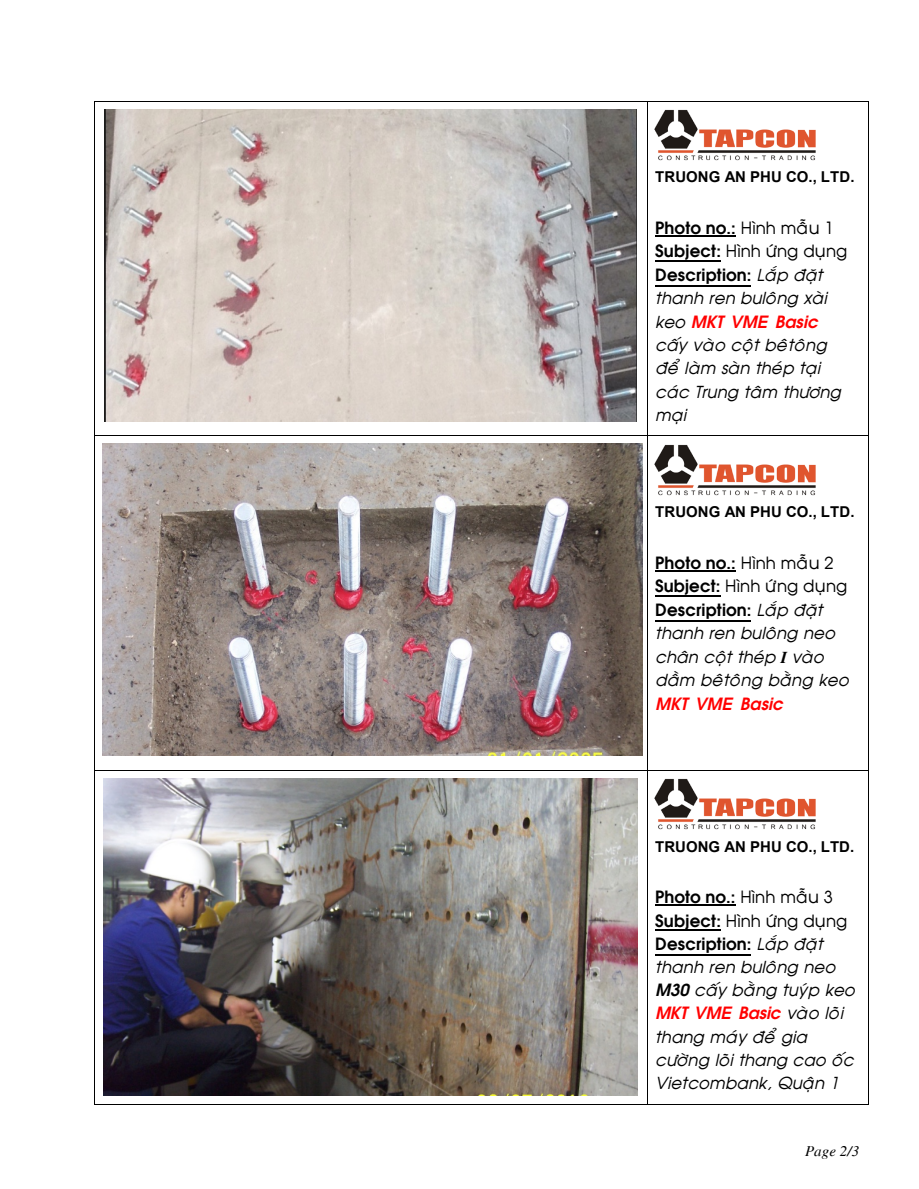
<style>
.page{position:relative;width:919px;height:1189px;background:#fff}
.page>*{position:absolute;margin:0;border:0;box-sizing:border-box;transform-origin:0 0}
.t1{font:16.5px/23.4px "VNI Avo Italic";letter-spacing:-.005em;color:#000}
.t2{font:700 15px "Arial";color:#000}
.t3{font:15px "VNI Times Italic";color:#000}
.s1{font-family:"VNI Avo Bold"}
.s2{font-family:"VNI Avo"}
.s3{font-family:"VNI Avo Bold Italic";color:#f00}
.s4{font-family:"VNI Times Bold Italic"}
.s5{font-family:"VNI Avo Bold Italic"}
</style>
<div class="page">
<img style="left:104px;top:109px;width:532px;height:312px">
<hr style="left:655px;top:235px;width:80px;height:2px;background:#000">
<hr style="left:655px;top:260px;width:65px;height:2px;background:#000">
<hr style="left:655px;top:285px;width:95px;height:2px;background:#000">
<hr style="left:94px;top:101px;width:552px;height:1px;background:#000">
<hr style="left:647px;top:101px;width:221px;height:1px;background:#000">
<hr style="left:94px;top:101px;width:1px;height:334px;background:#000">
<hr style="left:646px;top:101px;width:1px;height:334px;background:#000">
<hr style="left:868px;top:101px;width:1px;height:334px;background:#000">
<img style="left:102px;top:444px;width:540px;height:311px">
<hr style="left:655px;top:570px;width:80px;height:1px;background:#000">
<hr style="left:655px;top:595px;width:65px;height:1px;background:#000">
<hr style="left:655px;top:620px;width:95px;height:1px;background:#000">
<hr style="left:94px;top:435px;width:552px;height:1px;background:#000">
<hr style="left:647px;top:435px;width:221px;height:1px;background:#000">
<hr style="left:94px;top:436px;width:1px;height:333px;background:#000">
<hr style="left:646px;top:436px;width:1px;height:333px;background:#000">
<hr style="left:868px;top:436px;width:1px;height:333px;background:#000">
<img style="left:103px;top:778px;width:534px;height:317px">
<hr style="left:655px;top:904px;width:80px;height:2px;background:#000">
<hr style="left:655px;top:929px;width:65px;height:1px;background:#000">
<hr style="left:655px;top:954px;width:95px;height:1px;background:#000">
<hr style="left:94px;top:769px;width:552px;height:1px;background:#000">
<hr style="left:647px;top:769px;width:221px;height:1px;background:#000">
<hr style="left:94px;top:770px;width:1px;height:334px;background:#000">
<hr style="left:94px;top:1104px;width:552px;height:1px;background:#000">
<hr style="left:646px;top:770px;width:1px;height:334px;background:#000">
<hr style="left:647px;top:1104px;width:221px;height:1px;background:#000">
<hr style="left:868px;top:770px;width:1px;height:334px;background:#000">
<img style="left:654px;top:109px;width:162px;height:52px">
<img style="left:654px;top:444px;width:162px;height:52px">
<img style="left:654px;top:778px;width:162px;height:52px">
<p class="t2" style="left:655px;top:166px;width:201px">TRUONG AN PHU CO., LTD.</p>
<p class="t1" style="left:655px;top:215px;width:194px"><span class="s1">Photo no.:</span> <span class="s2">Hình maãu 1<br></span><span class="s1">Subject:</span> <span class="s2">Hình öùng duïng<br></span><span class="s1">Description:</span> Laép ñaët thanh ren buloâng xaøi keo <span class="s3">MKT VME Basic </span>caáy vaøo coät beâtoâng ñeå laøm saøn theùp taïi caùc Trung taâm thöông maïi</p>
<p class="t2" style="left:655px;top:501px;width:201px">TRUONG AN PHU CO., LTD.</p>
<p class="t1" style="left:655px;top:549px;width:195px"><span class="s1">Photo no.:</span> <span class="s2">Hình maãu 2<br></span><span class="s1">Subject:</span> <span class="s2">Hình öùng duïng<br></span><span class="s1">Description:</span> Laép ñaët thanh ren buloâng neo chaân coät theùp <span class="s4">I</span> vaøo daàm beâtoâng baèng keo<br><span class="s3">MKT VME Basic</span></p>
<p class="t2" style="left:655px;top:835px;width:200px">TRUONG AN PHU CO., LTD.</p>
<p class="t1" style="left:655px;top:884px;width:201px"><span class="s1">Photo no.:</span> <span class="s2">Hình maãu 3<br></span><span class="s1">Subject:</span> <span class="s2">Hình öùng duïng<br></span><span class="s1">Description:</span> Laép ñaët thanh ren buloâng neo<br><span class="s5">M30</span> caáy baèng tuyùp keo<br><span class="s3">MKT VME Basic</span> vaøo loõi thang maùy ñeå gia cöôøng loõi thang cao oác<br>Vietcombank, Quaän 1</p>
<p class="t3" style="left:804px;top:1139px;width:56px">Page 2/3</p>
</div>
